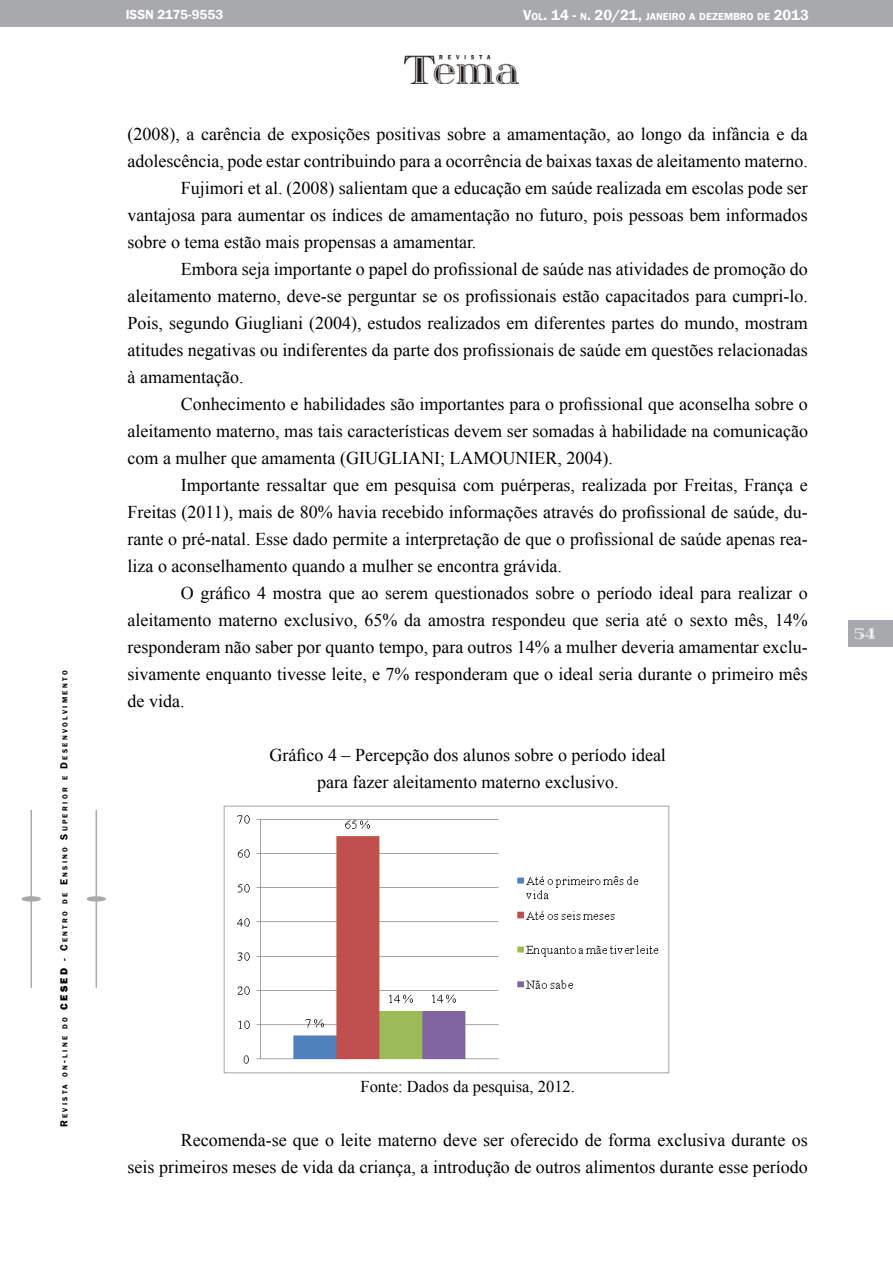
<style>
.page{position:relative;width:893px;height:1263px;background:#fff}
.page>*{position:absolute;margin:0;border:0;box-sizing:border-box;transform-origin:0 0}
.t1{font:18px/27px "Times New Roman";color:#000;text-align:center}
.t2{font:18px "itsadzoke S01";color:#fff}
.t3{font:16.5px "Times New Roman";color:#000}
.t4{font:600 13.5px "Franklin Gothic";color:#fff}
.t5{font:600 10.5px "Franklin Gothic";color:#fff}
.t6{font:600 7.35px "Franklin Gothic";letter-spacing:.315em;color:#000}
.s1{font-size:10.5px}
.s2{font-weight:800;font-size:10.5px}
.s3{font-size:15px}
</style>
<div class="page">
<div style="left:0;top:0;width:893px;height:26px;background:#a7a9ac"></div>
<img style="left:405px;top:55px;width:114px;height:29px">
<div style="left:848px;top:621px;width:45px;height:26px;background:#a7a9ac"></div>
<hr style="left:87px;top:897px;width:18px;height:4px;background:#a7a9ac;border-radius:50%">
<div style="left:87px;top:896px;width:19px;height:5px;border:2px solid #a7a9ac;border-radius:50%"></div>
<hr style="left:96px;top:810px;width:1px;height:178px;background:#a7a9ac">
<hr style="left:22px;top:897px;width:18px;height:4px;background:#a7a9ac;border-radius:50%">
<div style="left:22px;top:896px;width:19px;height:5px;border:2px solid #a7a9ac;border-radius:50%"></div>
<hr style="left:31px;top:810px;width:1px;height:178px;background:#a7a9ac">
<img style="left:224px;top:805px;width:446px;height:269px">
<p class="t6" style="left:60px;top:1127px;width:458px;rotate:-90deg"><span class="s1">R</span> EVISTA ON<span class="s1">-</span>LINE DO <span class="s2">CESED</span> <span class="s1">- C</span>ENTRO DE <span class="s1">E</span> NSINO <span class="s1">S</span>UPERIOR E <span class="s1">D</span> ESENVOLVIMENTO</p>
<p class="t4" style="left:126px;top:6px;width:99px">ISSN 2175-9553</p>
<p class="t5" style="left:523px;top:10px;width:287px"><span class="s3">V</span>OL<span class="s3">. 14 -</span> N<span class="s3">. 20/21,</span> JANEIRO A DEZEMBRO DE <span class="s3">2013</span></p>
<p class="t1" style="left:128px;top:120px;width:682px">(2008), a carência de exposições positivas sobre a amamentação, ao longo da infância e da</p>
<p class="t1" style="left:128px;top:147px;width:682px">adolescência, pode estar contribuindo para a ocorrência de baixas taxas de aleitamento materno.</p>
<p class="t1" style="left:181px;top:174px;width:629px">Fujimori et al. (2008) salientam que a educação em saúde realizada em escolas pode ser</p>
<p class="t1" style="left:128px;top:201px;width:682px">vantajosa para aumentar os índices de amamentação no futuro, pois pessoas bem informados</p>
<p class="t1" style="left:128px;top:228px;width:350px">sobre o tema estão mais propensas a amamentar.</p>
<p class="t1" style="left:181px;top:255px;width:629px">Embora seja importante o papel do profissional de saúde nas atividades de promoção do</p>
<p class="t1" style="left:128px;top:282px;width:682px">aleitamento materno, deve-se perguntar se os profissionais estão capacitados para cumpri-lo.</p>
<p class="t1" style="left:128px;top:309px;width:682px">Pois, segundo Giugliani (2004), estudos realizados em diferentes partes do mundo, mostram</p>
<p class="t1" style="left:128px;top:336px;width:682px">atitudes negativas ou indiferentes da parte dos profissionais de saúde em questões relacionadas</p>
<p class="t1" style="left:128px;top:363px;width:117px">à amamentação.</p>
<p class="t1" style="left:181px;top:390px;width:629px">Conhecimento e habilidades são importantes para o profissional que aconselha sobre o</p>
<p class="t1" style="left:128px;top:417px;width:682px">aleitamento materno, mas tais características devem ser somadas à habilidade na comunicação</p>
<p class="t1" style="left:128px;top:444px;width:487px">com a mulher que amamenta (GIUGLIANI; LAMOUNIER, 2004).</p>
<p class="t1" style="left:181px;top:471px;width:629px">Importante ressaltar que em pesquisa com puérperas, realizada por Freitas, França e</p>
<p class="t1" style="left:128px;top:498px;width:682px">Freitas (2011), mais de 80% havia recebido informações através do profissional de saúde, du-</p>
<p class="t1" style="left:128px;top:525px;width:682px">rante o pré-natal. Esse dado permite a interpretação de que o profissional de saúde apenas rea-</p>
<p class="t1" style="left:128px;top:552px;width:436px">liza o aconselhamento quando a mulher se encontra grávida.</p>
<p class="t1" style="left:181px;top:579px;width:629px">O gráfico 4 mostra que ao serem questionados sobre o período ideal para realizar o</p>
<p class="t1" style="left:128px;top:606px;width:682px">aleitamento materno exclusivo, 65% da amostra respondeu que seria até o sexto mês, 14%</p>
<p class="t1" style="left:128px;top:633px;width:682px">responderam não saber por quanto tempo, para outros 14% a mulher deveria amamentar exclu-</p>
<p class="t1" style="left:128px;top:660px;width:682px">sivamente enquanto tivesse leite, e 7% responderam que o ideal seria durante o primeiro mês</p>
<p class="t1" style="left:128px;top:687px;width:58px">de vida.</p>
<p class="t1" style="left:270px;top:741px;width:398px">Gráfico 4 – Percepção dos alunos sobre o período ideal para fazer aleitamento materno exclusivo.</p>
<p class="t2" style="left:855px;top:621px;width:23px">54</p>
<p class="t3" style="left:360px;top:1075px;width:216px">Fonte: Dados da pesquisa, 2012.</p>
<p class="t1" style="left:128px;top:1126px;width:682px;text-align:right">Recomenda-se que o leite materno deve ser oferecido de forma exclusiva durante os<br>seis primeiros meses de vida da criança, a introdução de outros alimentos durante esse período</p>
</div>
